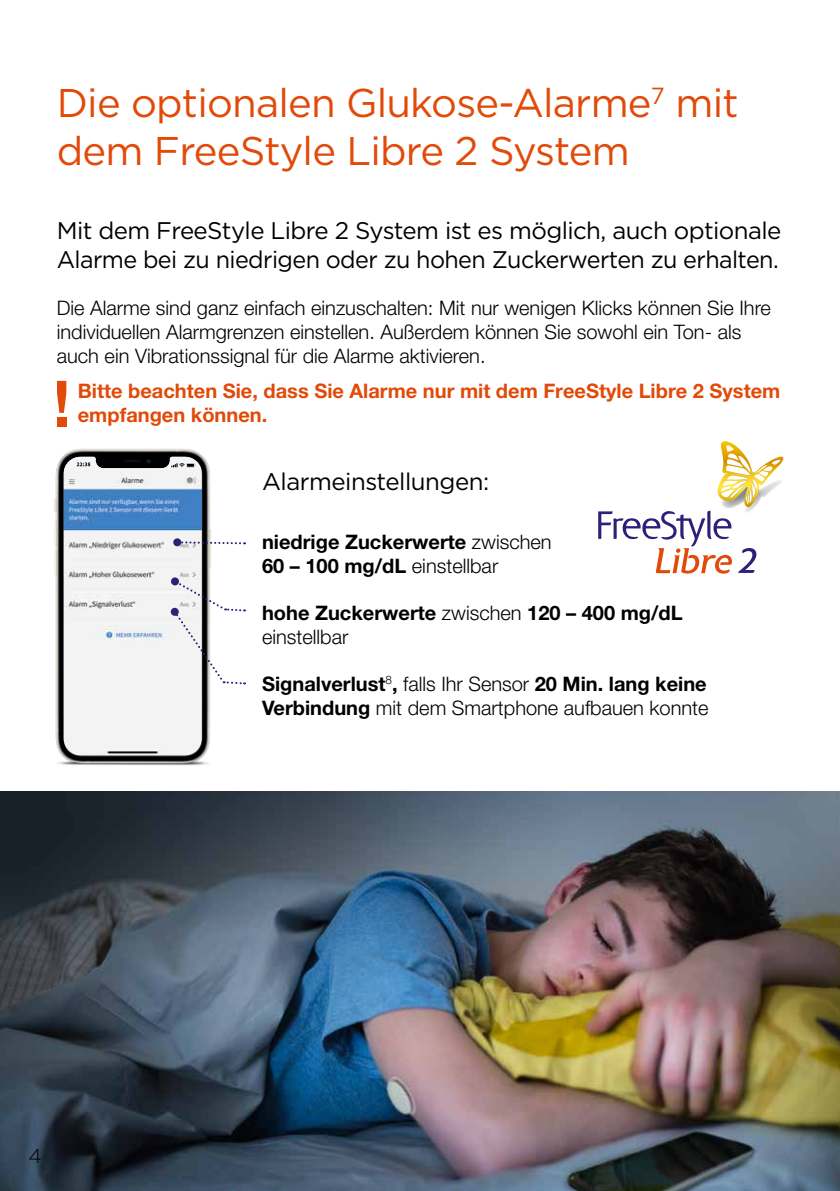
<style>
.page{position:relative;width:840px;height:1191px;background:#fff}
.page>*{position:absolute;margin:0;border:0;box-sizing:border-box;transform-origin:0 0}
.t1{font:40px/48px "Gotham";letter-spacing:-.02em;color:#e14a09}
.t2{font:24px/28.8px "Gotham";letter-spacing:-.025em;color:#000}
.t3{font:300 20px/24px "Helvetica Neue LT Pro";color:#000}
.t4{font:700 20px/24px "Helvetica Neue LT Pro";color:#000}
.t5{font:700 20px/24px "Helvetica Neue LT Pro";color:#e14a09}
.t6{font:300 20px "Gotham";color:#000}
.s1{font-weight:300}
.s2{font-weight:700}
</style>
<div class="page">
<img style="left:0;top:791px;width:839px;height:400px">
<img style="left:54px;top:426px;width:157px;height:340px">
<img style="left:64px;top:482px;width:138px;height:273px">
<svg style="left:64px;top:457px;width:138px;height:25px;fill:#f3f3f3"></svg>
<svg style="left:171px;top:463px;width:25px;height:4px"></svg>
<svg style="left:77px;top:462px;width:13px;height:4px"></svg>
<svg style="left:57px;top:381px;width:9px;height:32px"></svg>
<div style="left:57px;top:417px;width:10px;height:9px;background:#e14a09"></div>
<svg style="left:598px;top:441px;width:186px;height:132px"></svg>
<svg style="left:180px;top:540px;width:65px;height:5px"></svg>
<div style="left:173px;top:538px;width:8px;height:8px;background:#2b2177;border-radius:50%"></div>
<div style="left:171px;top:577px;width:8px;height:8px;background:#2b2177;border-radius:50%"></div>
<svg style="left:174px;top:579px;width:71px;height:106px"></svg>
<div style="left:171px;top:608px;width:8px;height:8px;background:#2b2177;border-radius:50%"></div>
<h1 class="t1" style="left:57px;top:78px;width:683px">Die optionalen Glukose-Alarme<sup>7</sup> mit dem FreeStyle Libre 2 System</h1>
<p class="t2" style="left:57px;top:216px;width:725px">Mit dem FreeStyle Libre 2 System ist es möglich, auch optionale<br>Alarme bei zu niedrigen oder zu hohen Zuckerwerten zu erhalten.</p>
<p class="t3" style="left:57px;top:295px;width:715px">Die Alarme sind ganz einfach einzuschalten: Mit nur wenigen Klicks können Sie Ihre individuellen Alarmgrenzen einstellen. Außerdem können Sie sowohl ein Ton- als auch ein Vibrationssignal für die Alarme aktivieren.</p>
<p class="t5" style="left:78px;top:378px;width:703px">Bitte beachten Sie, dass Sie Alarme nur mit dem FreeStyle Libre 2 System empfangen können.</p>
<p class="t2" style="left:262px;top:466px;width:228px">Alarmeinstellungen:</p>
<p class="t4" style="left:262px;top:529px;width:291px">niedrige Zuckerwerte <span class="s1">zwischen<br></span>60 – 100 mg/dL <span class="s1">einstellbar</span></p>
<p class="t4" style="left:262px;top:600px;width:422px">hohe Zuckerwerte <span class="s1">zwischen</span> 120 – 400 mg/dL <span class="s1">einstellbar</span></p>
<p class="t3" style="left:262px;top:671px;width:448px"><span class="s2">Signalverlust</span><sup>8</sup><span class="s2">,</span> falls Ihr Sensor <span class="s2">20 Min. lang keine<br>Verbindung</span> mit dem Smartphone aufbauen konnte</p>
<p class="t6" style="left:28px;top:1142px;width:15px">4</p>
</div>
